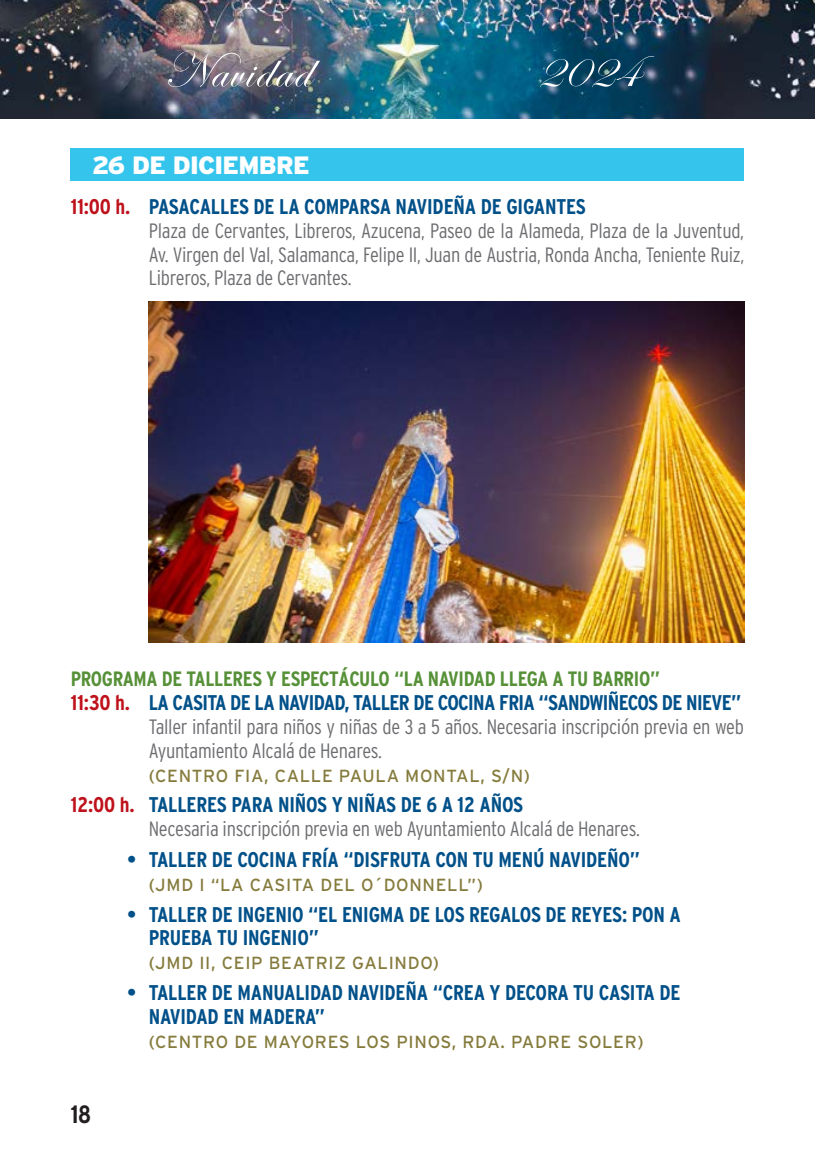
<style>
.page{position:relative;width:815px;height:1156px;background:#fff}
.page>*{position:absolute;margin:0;border:0;box-sizing:border-box;transform-origin:0 0}
.t1{font:51.25px "Edwardian Script ITC";letter-spacing:.03em;color:#fff}
.DIA_NAV{font:900 25px "Interstate";letter-spacing:-.03em;color:#fff}
.t2{font:700 25px "Interstate Condensed";color:#231f20}
.PUNTOS{font:700 21.25px/23.8px "Interstate Condensed";letter-spacing:-.01em;color:#005089}
.CUERPO_NIÑOS{font:700 21.25px "Interstate Condensed";letter-spacing:-.03em;color:#005089}
.CUERPO_PROGRAMA_NAV{font:700 21.25px "Interstate Condensed";letter-spacing:-.01em;color:#005089}
.CUERPO_NIÑOS-2{font:700 21.25px "Interstate Condensed";letter-spacing:-.01em;color:#005089}
.CUERPO_PROGRAMA_NAV-2{font:300 20.75px/23.8px "Interstate Condensed";letter-spacing:-.015em;color:#6c6d70;text-align:justify}
.CUERPO_NIÑOS-3{font:300 20.75px/23.8px "Interstate Condensed";letter-spacing:-.015em;color:#6c6d70}
.NAVIDAD_LLEGA_A_TU_BARRIO{font:700 20.75px "Interstate Condensed";letter-spacing:-.015em;color:#569037}
.LUGAR_NAV{font:17.5px "Interstate";letter-spacing:.04em;color:#857b3c}
.s1{color:#be111b}
</style>
<div class="page">
<img style="left:0;top:0;width:814px;height:119px">
<div style="left:71px;top:149px;width:673px;height:32px;background:#35c4ec"></div>
<img style="left:149px;top:301px;width:595px;height:341px">
<h1 class="t1" style="left:164px;top:42px;width:148px">Navidad</h1>
<h1 class="t1" style="left:536px;top:42px;width:104px">2024</h1>
<p class="DIA_NAV" style="left:92px;top:151px;width:219px">26 DE DICIEMBRE</p>
<p class="CUERPO_PROGRAMA_NAV" style="left:71px;top:194px;width:517px"><span class="s1">11:00 h.</span> PASACALLES DE LA COMPARSA NAVIDEÑA DE GIGANTES</p>
<p class="CUERPO_PROGRAMA_NAV-2" style="left:149px;top:218px;width:597px">Plaza de Cervantes, Libreros, Azucena, Paseo de la Alameda, Plaza de la Juventud, Av. Virgen del Val, Salamanca, Felipe II, Juan de Austria, Ronda Ancha, Teniente Ruiz, Libreros, Plaza de Cervantes.</p>
<p class="NAVIDAD_LLEGA_A_TU_BARRIO" style="left:71px;top:667px;width:591px">PROGRAMA DE TALLERES Y ESPECTÁCULO “LA NAVIDAD LLEGA A TU BARRIO”</p>
<p class="CUERPO_NIÑOS" style="left:71px;top:690px;width:672px"><span class="s1">11:30 h.</span> LA CASITA DE LA NAVIDAD, TALLER DE COCINA FRIA “SANDWIÑECOS DE NIEVE”</p>
<p class="CUERPO_NIÑOS-3" style="left:149px;top:714px;width:597px">Taller infantil para niños y niñas de 3 a 5 años. Necesaria inscripción previa en web<br>Ayuntamiento Alcalá de Henares.</p>
<p class="LUGAR_NAV" style="left:149px;top:765px;width:383px">(CENTRO FIA, CALLE PAULA MONTAL, S/N)</p>
<p class="CUERPO_NIÑOS-2" style="left:71px;top:792px;width:454px"><span class="s1">12:00 h.</span> TALLERES PARA NIÑOS Y NIÑAS DE 6 A 12 AÑOS</p>
<p class="CUERPO_NIÑOS-3" style="left:149px;top:816px;width:492px">Necesaria inscripción previa en web Ayuntamiento Alcalá de Henares.</p>
<p class="PUNTOS" style="left:128px;top:847px;width:514px">• TALLER DE COCINA FRÍA “DISFRUTA CON TU MENÚ NAVIDEÑO”</p>
<p class="LUGAR_NAV" style="left:149px;top:874px;width:336px">(JMD I “LA CASITA DEL O´DONNELL”)</p>
<p class="PUNTOS" style="left:149px;top:902px;width:534px;text-indent:-21px">• TALLER DE INGENIO “EL ENIGMA DE LOS REGALOS DE REYES: PON A<br>PRUEBA TU INGENIO”</p>
<p class="LUGAR_NAV" style="left:149px;top:953px;width:292px">(JMD II, CEIP BEATRIZ GALINDO)</p>
<p class="PUNTOS" style="left:149px;top:980px;width:533px;text-indent:-21px">• TALLER DE MANUALIDAD NAVIDEÑA “CREA Y DECORA TU CASITA DE<br>NAVIDAD EN MADERA”</p>
<p class="LUGAR_NAV" style="left:149px;top:1031px;width:496px">(CENTRO DE MAYORES LOS PINOS, RDA. PADRE SOLER)</p>
<p class="t2" style="left:71px;top:1099px;width:22px">18</p>
</div>
